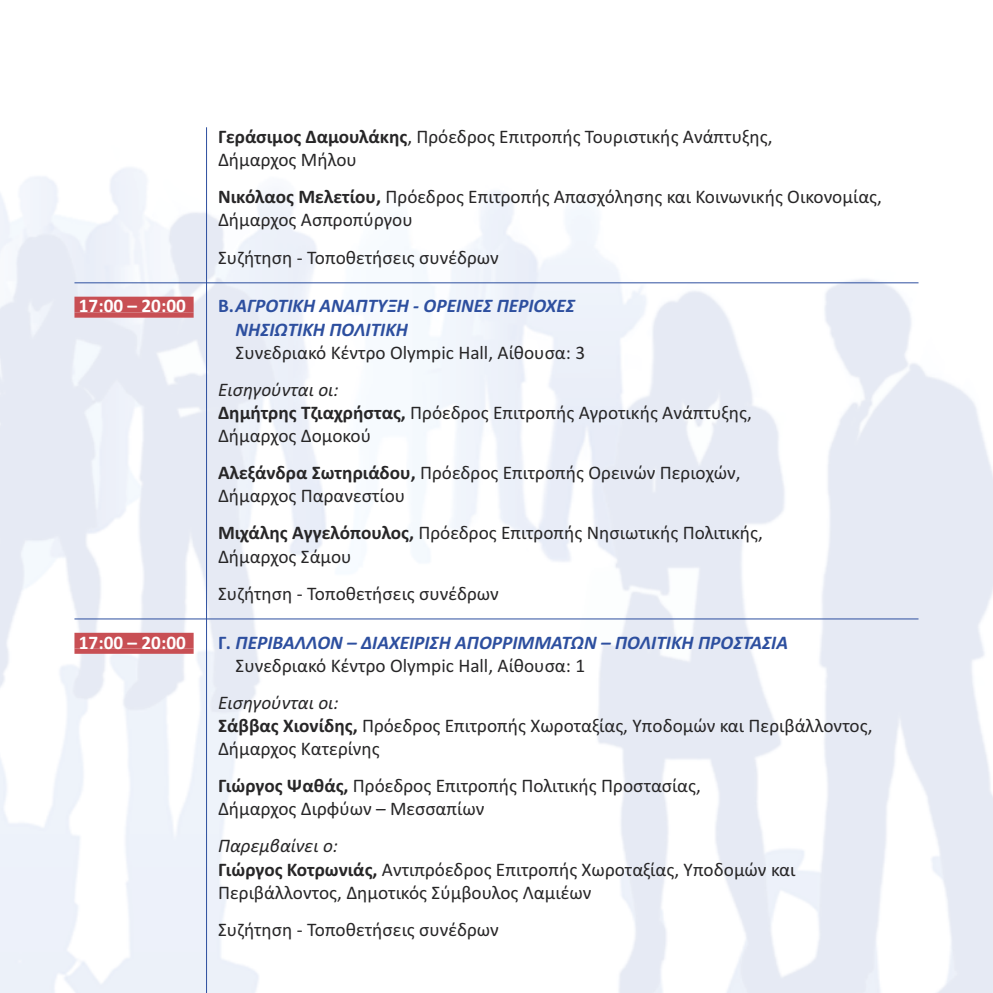
<style>
.page{position:relative;width:993px;height:993px;background:#fff}
.page>*{position:absolute;margin:0;border:0;box-sizing:border-box;transform-origin:0 0}
.t1{font:19.25px/23.1px "Calibri";color:#272627}
.t2{font:italic 700 19.25px/23.1px "Calibri";color:#2d4f9f}
.t3{font:700 19.25px "Calibri";color:#fff}
.s1{font-weight:700}
.s2{font-style:normal}
.s3{font-style:italic}
.s4{font-weight:400;font-style:normal;color:#272627}
</style>
<div class="page">
<hr style="left:74px;top:282px;width:844px;height:1px;background:#2d4f9f">
<div style="left:74px;top:296px;width:119px;height:16px;background:#c84f54"></div>
<div style="left:74px;top:312px;width:119px;height:5px;background:#c84f54"></div>
<hr style="left:74px;top:618px;width:844px;height:1px;background:#2d4f9f">
<div style="left:74px;top:632px;width:119px;height:16px;background:#c84f54"></div>
<div style="left:74px;top:648px;width:119px;height:5px;background:#c84f54"></div>
<hr style="left:206px;top:127px;width:1px;height:865px;background:#2d4f9f">
<p class="t1" style="left:218px;top:125px;width:555px"><span class="s1">Γεράσιμος Δαμουλάκης</span>, Πρόεδρος Επιτροπής Τουριστικής Ανάπτυξης,<br>Δήμαρχος Μήλου</p>
<p class="t1" style="left:218px;top:185px;width:665px"><span class="s1">Νικόλαος Μελετίου,</span> Πρόεδρος Επιτροπής Απασχόλησης και Κοινωνικής Οικονομίας,<br>Δήμαρχος Ασπροπύργου</p>
<p class="t1" style="left:218px;top:245px;width:282px">Συζήτηση - Τοποθετήσεις συνέδρων</p>
<p class="t3" style="left:79px;top:294px;width:108px">17:00 – 20:00</p>
<p class="t2" style="left:235px;top:294px;width:341px;text-indent:-18px"><span class="s2">Β.</span>ΑΓΡΟΤΙΚΗ ΑΝΑΠΤΥΞΗ - ΟΡΕΙΝΕΣ ΠΕΡΙΟΧΕΣ<br>ΝΗΣΙΩΤΙΚΗ ΠΟΛΙΤΙΚΗ</p>
<p class="t1" style="left:235px;top:340px;width:351px">Συνεδριακό Κέντρο Olympic Hall, Αίθουσα: 3</p>
<p class="t1" style="left:218px;top:377px;width:535px"><span class="s3">Εισηγούνται οι:<br></span><span class="s1">Δημήτρης Τζιαχρήστας,</span> Πρόεδρος Επιτροπής Αγροτικής Ανάπτυξης,<br>Δήμαρχος Δομοκού</p>
<p class="t1" style="left:218px;top:461px;width:524px"><span class="s1">Αλεξάνδρα Σωτηριάδου,</span> Πρόεδρος Επιτροπής Ορεινών Περιοχών,<br>Δήμαρχος Παρανεστίου</p>
<p class="t1" style="left:218px;top:521px;width:546px"><span class="s1">Μιχάλης Αγγελόπουλος,</span> Πρόεδρος Επιτροπής Νησιωτικής Πολιτικής,<br>Δήμαρχος Σάμου</p>
<p class="t1" style="left:218px;top:581px;width:282px">Συζήτηση - Τοποθετήσεις συνέδρων</p>
<p class="t3" style="left:79px;top:630px;width:108px">17:00 – 20:00</p>
<p class="t2" style="left:235px;top:630px;width:553px;text-indent:-18px"><span class="s2">Γ.</span> ΠΕΡΙΒΑΛΛΟΝ – ΔΙΑΧΕΙΡΙΣΗ ΑΠΟΡΡΙΜΜΑΤΩΝ – ΠΟΛΙΤΙΚΗ ΠΡΟΣΤΑΣΙΑ<br><span class="s4">Συνεδριακό Κέντρο Olympic Hall, Αίθουσα: 1</span></p>
<p class="t1" style="left:218px;top:690px;width:655px"><span class="s3">Εισηγούνται οι:<br></span><span class="s1">Σάββας Χιονίδης,</span> Πρόεδρος Επιτροπής Χωροταξίας, Υποδομών και Περιβάλλοντος,<br>Δήμαρχος Κατερίνης</p>
<p class="t1" style="left:218px;top:773px;width:484px"><span class="s1">Γιώργος Ψαθάς,</span> Πρόεδρος Επιτροπής Πολιτικής Προστασίας,<br>Δήμαρχος Διρφύων – Μεσσαπίων</p>
<p class="t1" style="left:218px;top:833px;width:578px"><span class="s3">Παρεμβαίνει ο:<br></span><span class="s1">Γιώργος Κοτρωνιάς,</span> Αντιπρόεδρος Επιτροπής Χωροταξίας, Υποδομών και<br>Περιβάλλοντος, Δημοτικός Σύμβουλος Λαμιέων</p>
<p class="t1" style="left:218px;top:917px;width:282px">Συζήτηση - Τοποθετήσεις συνέδρων</p>
</div>
